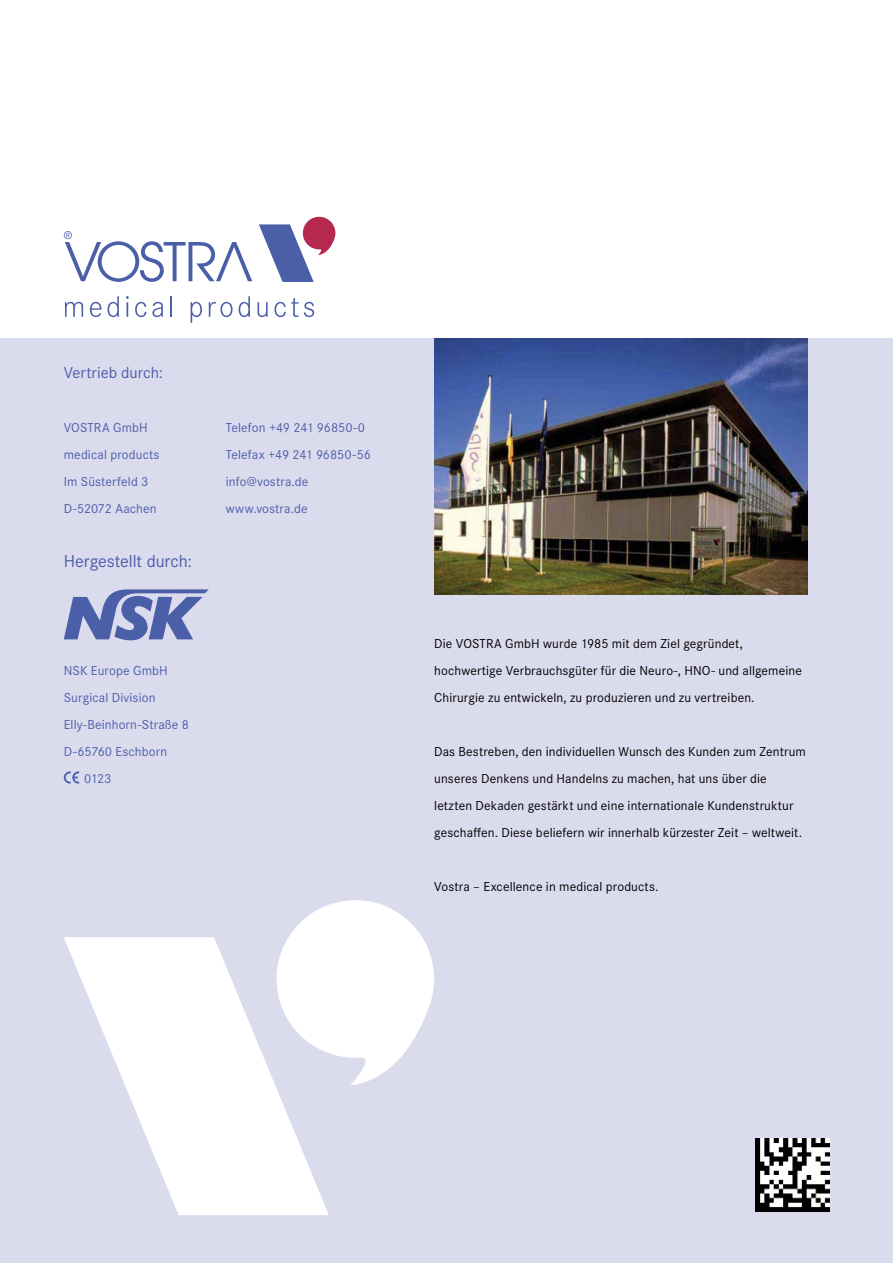
<style>
.page{position:relative;width:893px;height:1263px;background:#fff}
.page>*{position:absolute;margin:0;border:0;box-sizing:border-box;transform-origin:0 0}
.t1{font:18px "Corporate S Pro";letter-spacing:-.005em;color:#4b5ea8}
.t2{font:16.5px "Corporate S Pro";color:#4b5ea8}
.t3{font:13.5px/27px "Corporate S Pro";letter-spacing:.01em;color:#000}
.t4{font:13.5px "Corporate S Pro";letter-spacing:.01em;color:#4b5ea8}
</style>
<div class="page">
<div style="left:0;top:338px;width:893px;height:925px;background:#dbdbee"></div>
<svg style="left:64px;top:937px;width:265px;height:278px;fill:#fff"></svg>
<svg style="left:277px;top:900px;width:157px;height:186px"></svg>
<img style="left:434px;top:338px;width:374px;height:256px">
<svg style="left:64px;top:771px;width:15px;height:13px"></svg>
<svg style="left:64px;top:231px;width:188px;height:51px"></svg>
<svg style="left:259px;top:217px;width:76px;height:65px"></svg>
<svg style="left:65px;top:302px;width:18px;height:15px"></svg>
<svg style="left:90px;top:302px;width:11px;height:15px"></svg>
<svg style="left:108px;top:296px;width:11px;height:21px"></svg>
<svg style="left:126px;top:296px;width:3px;height:21px"></svg>
<svg style="left:135px;top:302px;width:11px;height:15px"></svg>
<svg style="left:152px;top:302px;width:11px;height:15px"></svg>
<hr style="left:170px;top:296px;width:2px;height:21px;background:#4b5ea8">
<svg style="left:190px;top:302px;width:12px;height:21px"></svg>
<svg style="left:209px;top:302px;width:24px;height:15px"></svg>
<svg style="left:239px;top:296px;width:11px;height:21px"></svg>
<svg style="left:258px;top:302px;width:10px;height:15px"></svg>
<svg style="left:274px;top:298px;width:40px;height:19px"></svg>
<svg style="left:64px;top:589px;width:145px;height:52px"></svg>
<img style="left:755px;top:1138px;width:74px;height:74px">
<p class="t2" style="left:64px;top:367px;width:101px">Vertrieb durch:</p>
<p class="t4" style="left:64px;top:423px;width:85px">VOSTRA GmbH</p>
<p class="t4" style="left:226px;top:423px;width:141px">Telefon +49 241 96850-0</p>
<p class="t4" style="left:64px;top:450px;width:97px">medical products</p>
<p class="t4" style="left:226px;top:450px;width:147px">Telefax +49 241 96850-56</p>
<p class="t4" style="left:64px;top:477px;width:86px">Im Süsterfeld 3</p>
<p class="t4" style="left:226px;top:477px;width:84px">info@vostra.de</p>
<p class="t4" style="left:64px;top:504px;width:94px">D-52072 Aachen</p>
<p class="t4" style="left:226px;top:504px;width:83px">www.vostra.de</p>
<h1 class="t1" style="left:64px;top:555px;width:130px">Hergestellt durch:</h1>
<p class="t4" style="left:64px;top:666px;width:105px">NSK Europe GmbH</p>
<p class="t4" style="left:64px;top:693px;width:93px">Surgical Division</p>
<p class="t4" style="left:64px;top:720px;width:127px">Elly-Beinhorn-Straße 8</p>
<p class="t4" style="left:64px;top:747px;width:105px">D-65760 Eschborn</p>
<p class="t4" style="left:84px;top:774px;width:29px">0123</p>
<p class="t3" style="left:434px;top:631px;width:369px">Die VOSTRA GmbH wurde 1985 mit dem Ziel gegründet, hochwertige Verbrauchsgüter für die Neuro-, HNO- und allgemeine<br>Chirurgie zu entwickeln, zu produzieren und zu vertreiben.</p>
<p class="t3" style="left:434px;top:739px;width:373px">Das Bestreben, den individuellen Wunsch des Kunden zum Zentrum unseres Denkens und Handelns zu machen, hat uns über die letzten Dekaden gestärkt und eine internationale Kundenstruktur geschaffen. Diese beliefern wir innerhalb kürzester Zeit – weltweit.</p>
<p class="t3" style="left:434px;top:874px;width:226px">Vostra – Excellence in medical products.</p>
</div>
